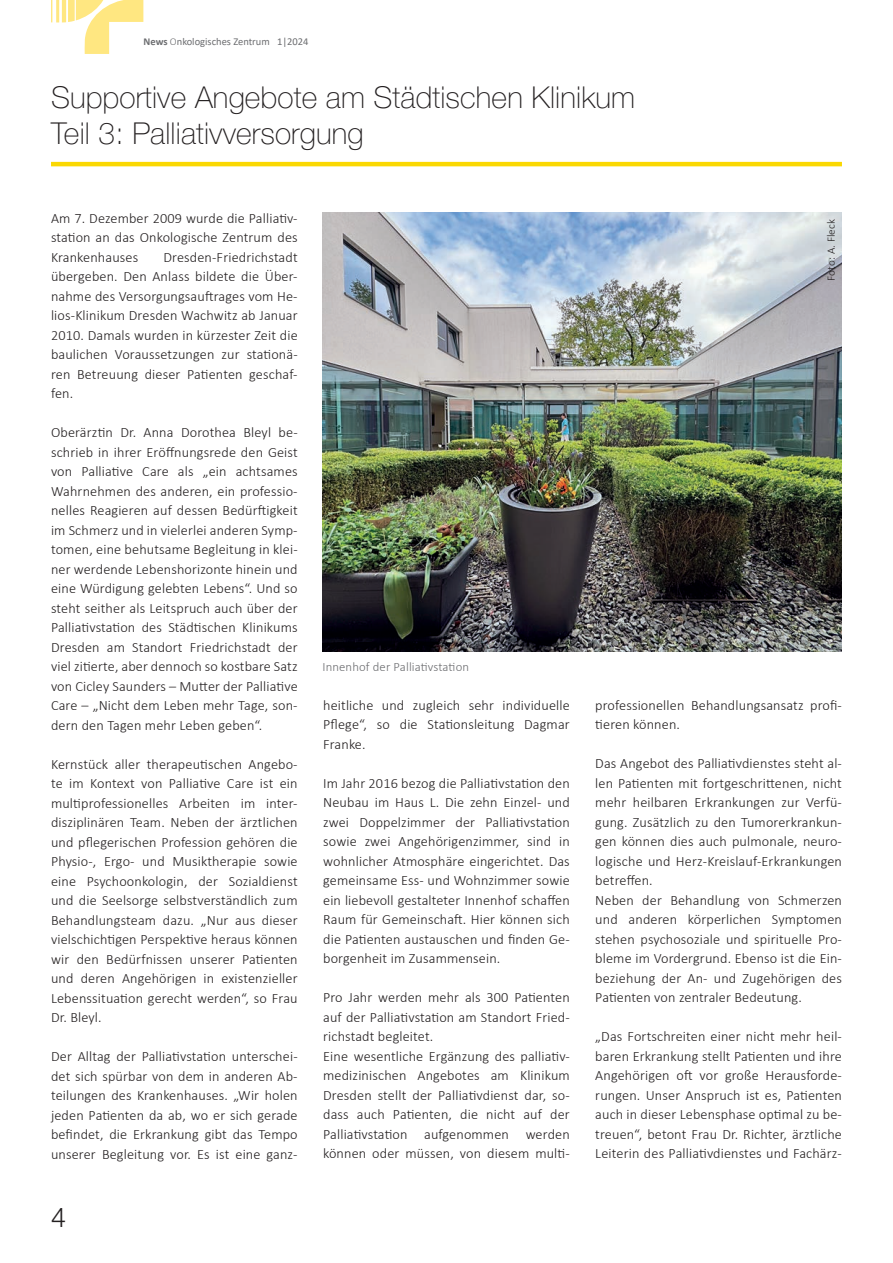
<style>
.page{position:relative;width:893px;height:1263px;background:#fff}
.page>*{position:absolute;margin:0;border:0;box-sizing:border-box;transform-origin:0 0}
.t1{font:100 30px/36px "Helvetica Neue LT Pro";letter-spacing:.005em;color:#231f20}
.t2{font:300 27px "Helvetica Neue LT Pro";color:#231f20}
.t3{font:300 14.25px/19.5px "Calibri";letter-spacing:.01em;color:#231f20;text-align:justify}
.t4{font:300 12.75px "Calibri";letter-spacing:.01em;color:#6c6d70}
.t5{font:300 11.25px "Calibri";letter-spacing:.01em;color:#231f20}
.t6{font:10.5px "Calibri";color:#6c6d70}
.s1{font-weight:700}
.s2{font-weight:300}
</style>
<div class="page">
<svg style="left:51px;top:0;width:92px;height:54px"></svg>
<hr style="left:51px;top:162px;width:791px;height:4px;background:#fad802">
<img style="left:322px;top:213px;width:519px;height:439px">
<p class="t6" style="left:144px;top:34px;width:166px"><span class="s1">News</span> <span class="s2">O</span>nkologisches Zentrum 1|2024</p>
<h1 class="t1" style="left:51px;top:79px;width:585px">Supportive Angebote am Städtischen Klinikum<br>Teil 3: Palliativversorgung</h1>
<p class="t3" style="left:51px;top:208px;width:248px">Am 7. Dezember 2009 wurde die Palliativ&shy;station an das Onkologische Zentrum des Krankenhauses</p>
<p class="t3" style="left:51px;top:247px;width:248px;text-indent:112px">Dresden-Friedrichstadt übergeben. Den Anlass bildete die Über&shy;nahme des Versorgungsauftrages vom He&shy;lios-Klinikum Dresden Wachwitz ab Januar 2010. Damals wurden in kürzester Zeit die baulichen Voraussetzungen zur stationä&shy;ren Betreuung dieser Patienten geschaf&shy;fen.</p>
<p class="t3" style="left:51px;top:422px;width:248px">Oberärztin Dr. Anna Dorothea Bleyl be&shy;schrieb in ihrer Eröffnungsrede den Geist von Palliative Care als „ein achtsames Wahrnehmen des anderen, ein professio&shy;nelles Reagieren auf dessen Bedürftigkeit im Schmerz und in vielerlei anderen Symp&shy;tomen, eine behutsame Begleitung in klei&shy;ner werdende Lebenshorizonte hinein und eine Würdigung gelebten Lebens“. Und so steht seither als Leitspruch auch über der Palliativstation des Städtischen Klinikums Dresden am Standort Friedrichstadt der viel zitierte, aber dennoch so kostbare Satz von Cicley Saunders – Mutter der Palliative Care – „Nicht dem Leben mehr Tage, son&shy;dern den Tagen mehr Leben geben“.</p>
<p class="t3" style="left:51px;top:754px;width:248px">Kernstück aller therapeutischen Angebo&shy;te im Kontext von Palliative Care ist ein multiprofessionelles Arbeiten im inter&shy;disziplinären Team. Neben der ärztlichen und pflegerischen Profession gehören die Physio-, Ergo- und Musiktherapie sowie eine Psychoonkologin, der Sozialdienst und die Seelsorge selbstverständlich zum Behandlungsteam dazu. „Nur aus dieser vielschichtigen Perspektive heraus können wir den Bedürfnissen unserer Patienten und deren Angehörigen in existenzieller Lebenssituation gerecht werden“, so Frau Dr. Bleyl.</p>
<p class="t3" style="left:51px;top:1046px;width:248px">Der Alltag der Palliativstation unterschei&shy;det sich spürbar von dem in anderen Ab&shy;teilungen des Krankenhauses. „Wir holen jeden Patienten da ab, wo er sich gerade befindet, die Erkrankung gibt das Tempo unserer Begleitung vor. Es ist eine ganz-</p>
<h2 class="t2" style="left:51px;top:1201px;width:17px">4</h2>
<p class="t5" style="left:824px;top:281px;width:63px;rotate:-90deg">Foto: A. Fleck</p>
<p class="t4" style="left:322px;top:659px;width:148px">Innenhof der Palliativstation</p>
<p class="t3" style="left:323px;top:695px;width:248px">heitliche und zugleich sehr individuelle Pflege“, so die Stationsleitung Dagmar Franke.</p>
<p class="t3" style="left:323px;top:773px;width:248px">Im Jahr 2016 bezog die Palliativstation den Neubau im Haus L. Die zehn Einzel- und zwei Doppelzimmer der Palliativstation sowie zwei Angehörigenzimmer, sind in wohnlicher Atmosphäre eingerichtet. Das gemeinsame Ess- und Wohnzimmer sowie ein liebevoll gestalteter Innenhof schaffen Raum für Gemeinschaft. Hier können sich die Patienten austauschen und finden Ge&shy;borgenheit im Zusammensein.</p>
<p class="t3" style="left:323px;top:988px;width:248px;text-align:left">Pro Jahr werden mehr als 300 Patienten auf der Palliativstation am Standort Fried&shy;richstadt begleitet.<br>Eine wesentliche Ergänzung des palliativ&shy;medizinischen Angebotes am Klinikum Dresden stellt der Palliativdienst dar, so&shy;dass auch Patienten, die nicht auf der Palliativstation aufgenommen werden können oder müssen, von diesem multi-</p>
<p class="t3" style="left:595px;top:695px;width:248px">professionellen Behandlungsansatz profi&shy;tieren können.</p>
<p class="t3" style="left:595px;top:754px;width:248px;text-align:left">Das Angebot des Palliativdienstes steht al&shy;len Patienten mit fortgeschrittenen, nicht mehr heilbaren Erkrankungen zur Verfü&shy;gung. Zusätzlich zu den Tumorerkrankun&shy;gen können dies auch pulmonale, neuro&shy;logische und Herz-Kreislauf-Erkrankungen betreffen.<br>Neben der Behandlung von Schmerzen und anderen körperlichen Symptomen stehen psychosoziale und spirituelle Pro&shy;bleme im Vordergrund. Ebenso ist die Ein&shy;beziehung der An- und Zugehörigen des Patienten von zentraler Bedeutung.</p>
<p class="t3" style="left:595px;top:1027px;width:248px">„Das Fortschreiten einer nicht mehr heil&shy;baren Erkrankung stellt Patienten und ihre Angehörigen oft vor große Herausforde&shy;rungen. Unser Anspruch ist es, Patienten auch in dieser Lebensphase optimal zu be&shy;treuen“, betont Frau Dr. Richter, ärztliche Leiterin des Palliativdienstes und Fachärz-</p>
</div>
